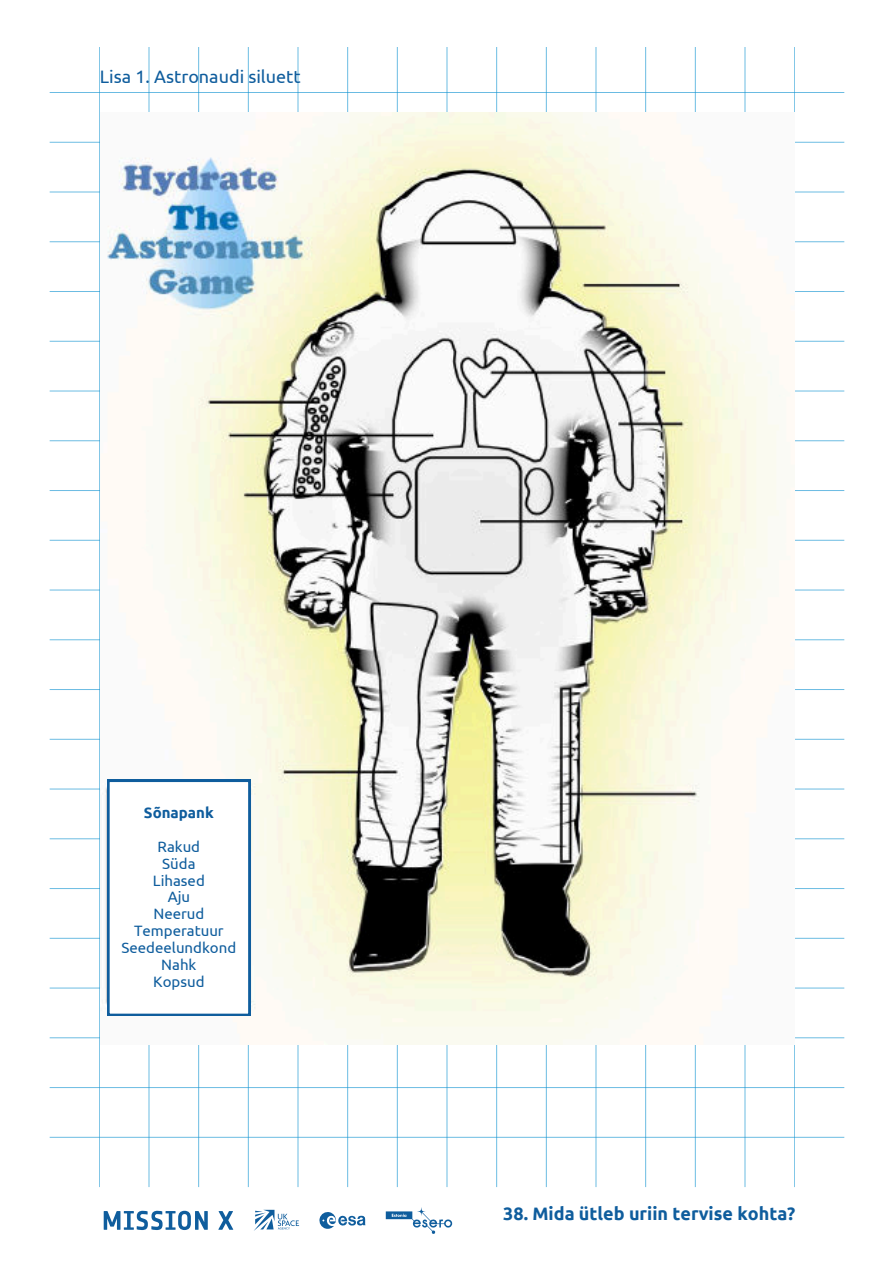
<style>
.page{position:relative;width:894px;height:1264px;background:#fff}
.page>*{position:absolute;margin:0;border:0;box-sizing:border-box;transform-origin:0 0}
.t1{font:700 18px "Ubuntu";color:#0f5d9d}
.t2{font:18px "Ubuntu";color:#0f5d9d}
.t3{font:15px/16.8px "Ubuntu";color:#0f5d9d;text-align:center}
.t4{font:700 15px "Ubuntu";color:#0f5d9d}
</style>
<div class="page">
<hr style="left:50px;top:241px;width:794px;height:1px;background:#92cde9">
<hr style="left:50px;top:192px;width:794px;height:1px;background:#b4ddf0">
<hr style="left:50px;top:142px;width:794px;height:1px;background:#8fcce9">
<hr style="left:50px;top:92px;width:794px;height:1px;background:#6abbe2">
<hr style="left:50px;top:291px;width:794px;height:1px;background:#6cbce2">
<hr style="left:50px;top:341px;width:794px;height:1px;background:#8fcce9">
<hr style="left:50px;top:391px;width:794px;height:1px;background:#b2dcf0">
<hr style="left:50px;top:440px;width:794px;height:1px;background:#92cde9">
<hr style="left:50px;top:490px;width:794px;height:1px;background:#6fbde3">
<hr style="left:50px;top:540px;width:794px;height:1px;background:#8ccae8">
<hr style="left:50px;top:589px;width:794px;height:1px;background:#badff1">
<hr style="left:50px;top:639px;width:794px;height:1px;background:#95cfea">
<hr style="left:50px;top:689px;width:794px;height:1px;background:#6fbde3">
<hr style="left:50px;top:739px;width:794px;height:1px;background:#89c9e8">
<hr style="left:50px;top:788px;width:794px;height:1px;background:#badff1">
<hr style="left:50px;top:838px;width:794px;height:1px;background:#98d0ea">
<hr style="left:50px;top:888px;width:794px;height:1px;background:#72bfe3">
<hr style="left:50px;top:938px;width:794px;height:1px;background:#86c8e7">
<hr style="left:50px;top:987px;width:794px;height:1px;background:#bee1f2">
<hr style="left:50px;top:1037px;width:794px;height:1px;background:#98d0ea">
<hr style="left:50px;top:1136px;width:794px;height:1px;background:#e3f2f9">
<hr style="left:50px;top:1087px;width:794px;height:1px;background:#75c0e4">
<hr style="left:99px;top:47px;width:1px;height:1139px;background:#1394d1">
<hr style="left:149px;top:47px;width:1px;height:1139px;background:#1394d1">
<hr style="left:198px;top:47px;width:1px;height:1139px;background:#1394d1">
<hr style="left:248px;top:47px;width:1px;height:1139px;background:#1394d1">
<hr style="left:297px;top:47px;width:1px;height:1139px;background:#1394d1">
<hr style="left:347px;top:47px;width:1px;height:1139px;background:#1394d1">
<hr style="left:397px;top:47px;width:1px;height:1139px;background:#1394d1">
<hr style="left:446px;top:47px;width:1px;height:1139px;background:#1394d1">
<hr style="left:496px;top:47px;width:1px;height:1139px;background:#1394d1">
<hr style="left:546px;top:47px;width:1px;height:1139px;background:#1394d1">
<hr style="left:595px;top:47px;width:1px;height:1139px;background:#1394d1">
<hr style="left:645px;top:47px;width:1px;height:1139px;background:#1394d1">
<hr style="left:694px;top:47px;width:1px;height:1139px;background:#1394d1">
<hr style="left:794px;top:47px;width:1px;height:1139px;background:#1394d1">
<hr style="left:744px;top:47px;width:1px;height:1139px;background:#1394d1">
<svg style="left:104px;top:1210px;width:104px;height:19px"></svg>
<svg style="left:218px;top:1211px;width:15px;height:18px"></svg>
<svg style="left:385px;top:1207px;width:67px;height:26px"></svg>
<svg style="left:319px;top:1212px;width:46px;height:17px"></svg>
<svg style="left:254px;top:1209px;width:45px;height:21px"></svg>
<img style="left:100px;top:112px;width:694px;height:932px">
<svg style="left:107px;top:779px;width:143px;height:236px"></svg>
<p class="t2" style="left:100px;top:65px;width:202px">Lisa 1. Astronaudi siluett</p>
<p class="t4" style="left:144px;top:803px;width:71px">Sõnapank</p>
<p class="t3" style="left:121px;top:837px;width:116px">Rakud<br>Süda<br>Lihased<br>Aju<br>Neerud<br>Temperatuur<br>Seedeelundkond<br>Nahk<br>Kopsud</p>
<p class="t1" style="left:503px;top:1202px;width:294px">38. Mida ütleb uriin tervise kohta?</p>
</div>
